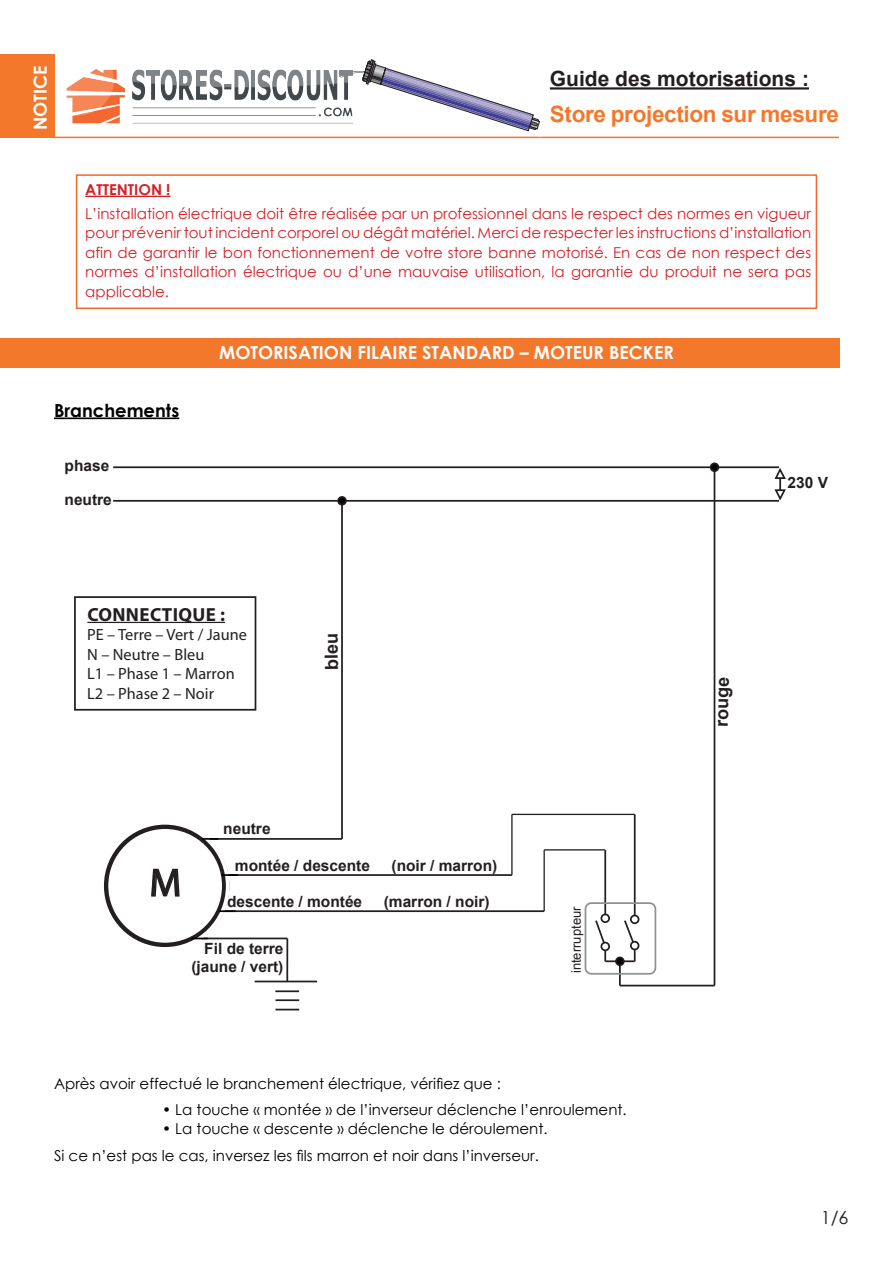
<style>
.page{position:relative;width:893px;height:1263px;background:#fff}
.page>*{position:absolute;margin:0;border:0;box-sizing:border-box;transform-origin:0 0}
.t1{font:39.3px "Myriad Pro";color:#231f20}
.t2{font:700 22.5px "Arial";letter-spacing:-.015em;color:#f4782c}
.t3{font:700 21px "Arial";color:#231f20}
.t4{font:700 19.05px "Myriad Pro";letter-spacing:.02em;color:#231f20}
.t5{font:700 18px "Century Gothic";color:#fff}
.t6{font:700 18px "Century Gothic";color:#000001}
.t7{font:700 18px "Arial";color:#231f20}
.t8{font:18px "Century Gothic";color:#231f20}
.t9{font:16.35px/19.5px "Myriad Pro";color:#231f20}
.t10{font:700 15.45px/33.6px "Arial";color:#231f20}
.t11{font:15px/19.5px "Century Gothic";color:#d61f26;text-align:justify}
.t12{font:15px/27px "Century Gothic";color:#000001}
.t13{font:700 15px "Century Gothic";color:#d61f26}
.t14{font:13.05px "Arial";color:#231f20}
</style>
<div class="page">
<hr style="left:550px;top:87px;width:259px;height:3px;background:#231f20">
<hr style="left:54px;top:137px;width:785px;height:1px;background:#f4782c">
<div style="left:0;top:54px;width:54px;height:84px;background:#f4782c"></div>
<svg style="left:324px;top:59px;width:227px;height:80px"></svg>
<img style="left:66px;top:67px;width:288px;height:59px">
<hr style="left:54px;top:417px;width:125px;height:2px;background:#000001">
<hr style="left:85px;top:196px;width:85px;height:1px;background:#d61f26">
<div style="left:76px;top:174px;width:741px;height:135px;border:2px solid #f26830"></div>
<div style="left:0;top:338px;width:839px;height:29px;background:#f4782c"></div>
<hr style="left:113px;top:466px;width:666px;height:2px;background:#231f20">
<hr style="left:113px;top:500px;width:666px;height:2px;background:#231f20">
<hr style="left:341px;top:501px;width:2px;height:338px;background:#231f20">
<hr style="left:205px;top:838px;width:137px;height:2px;background:#231f20">
<hr style="left:198px;top:937px;width:89px;height:2px;background:#231f20">
<hr style="left:255px;top:981px;width:62px;height:1px;background:#231f20">
<hr style="left:227px;top:874px;width:285px;height:2px;background:#231f20">
<hr style="left:223px;top:910px;width:321px;height:2px;background:#231f20">
<svg style="left:151px;top:868px;width:29px;height:29px"></svg>
<hr style="left:714px;top:467px;width:1px;height:518px;background:#231f20">
<svg style="left:263px;top:915px;width:453px;height:96px"></svg>
<hr style="left:604px;top:850px;width:2px;height:69px;background:#231f20">
<hr style="left:634px;top:814px;width:2px;height:105px;background:#231f20">
<div style="left:711px;top:463px;width:7px;height:8px;background:#000;border-radius:50%"></div>
<div style="left:710px;top:462px;width:9px;height:10px;border:2px solid #231f20;border-radius:50%"></div>
<div style="left:338px;top:497px;width:8px;height:8px;background:#000;border-radius:50%"></div>
<div style="left:337px;top:496px;width:10px;height:9px;border:2px solid #231f20;border-radius:50%"></div>
<div style="left:616px;top:957px;width:8px;height:8px;background:#000;border-radius:50%"></div>
<div style="left:615px;top:956px;width:10px;height:10px;border:2px solid #231f20;border-radius:50%"></div>
<div style="left:601px;top:942px;width:8px;height:8px;background:#fff;border-radius:50%"></div>
<div style="left:600px;top:942px;width:10px;height:9px;border:2px solid #231f20;border-radius:50%"></div>
<div style="left:631px;top:942px;width:8px;height:7px;background:#fff;border-radius:50%"></div>
<div style="left:630px;top:941px;width:9px;height:9px;border:2px solid #231f20;border-radius:50%"></div>
<div style="left:631px;top:915px;width:8px;height:8px;background:#fff;border-radius:50%"></div>
<div style="left:630px;top:914px;width:9px;height:10px;border:2px solid #231f20;border-radius:50%"></div>
<div style="left:601px;top:914px;width:8px;height:8px;background:#fff;border-radius:50%"></div>
<div style="left:600px;top:913px;width:10px;height:10px;border:2px solid #231f20;border-radius:50%"></div>
<hr style="left:511px;top:814px;width:2px;height:61px;background:#231f20">
<hr style="left:512px;top:814px;width:123px;height:1px;background:#231f20">
<hr style="left:543px;top:850px;width:2px;height:61px;background:#231f20">
<hr style="left:544px;top:849px;width:61px;height:1px;background:#231f20">
<svg style="left:773px;top:468px;width:13px;height:33px"></svg>
<div style="left:585px;top:902px;width:71px;height:73px;border:2px solid #8f9196;border-radius:6px"></div>
<hr style="left:87px;top:622px;width:138px;height:1px;background:#231f20">
<div style="left:74px;top:596px;width:182px;height:115px;border:2px solid #231f20"></div>
<div style="left:100px;top:821px;width:130px;height:130px;border:4px solid #fff;border-radius:50%"></div>
<div style="left:105px;top:826px;width:120px;height:120px;border:3px solid #231f20;border-radius:50%"></div>
<svg style="left:202px;top:838px;width:16px;height:2px"></svg>
<svg style="left:222px;top:874px;width:16px;height:2px"></svg>
<svg style="left:219px;top:910px;width:16px;height:2px"></svg>
<svg style="left:191px;top:937px;width:17px;height:2px"></svg>
<p class="t5" style="left:27px;top:130px;width:66px;rotate:-90deg">NOTICE</p>
<h3 class="t3" style="left:550px;top:64px;width:261px">Guide des motorisations :</h3>
<h2 class="t2" style="left:550px;top:98px;width:291px">Store projection sur mesure</h2>
<p class="t13" style="left:85px;top:178px;width:87px">ATTENTION !</p>
<p class="t11" style="left:85px;top:204px;width:727px">L’installation électrique doit être réalisée par un professionnel dans le respect des normes en vigueur pour prévenir tout incident corporel ou dégât matériel. Merci de respecter les instructions d’installation afin de garantir le bon fonctionnement de votre store banne motorisé. En cas de non respect des normes d’installation électrique ou d’une mauvaise utilisation, la garantie du produit ne sera pas applicable.</p>
<p class="t6" style="left:54px;top:396px;width:127px">Branchements</p>
<p class="t10" style="left:65px;top:449px;width:49px">phase neutre</p>
<p class="t5" style="left:219px;top:338px;width:456px">MOTORISATION FILAIRE STANDARD – MOTEUR BECKER</p>
<p class="t10" style="left:787px;top:466px;width:42px">230 V</p>
<p class="t4" style="left:87px;top:602px;width:139px">CONNECTIQUE :</p>
<p class="t9" style="left:87px;top:625px;width:161px">PE – Terre – Vert / Jaune<br>N – Neutre – Bleu<br>L1 – Phase 1 – Marron<br>L2 – Phase 2 – Noir</p>
<p class="t10" style="left:223px;top:812px;width:49px">neutre</p>
<p class="t7" style="left:320px;top:670px;width:39px;rotate:-91deg">bleu</p>
<h1 class="t1" style="left:150px;top:858px;width:33px">M</h1>
<p class="t10" style="left:235px;top:849px;width:137px">montée / descente</p>
<p class="t10" style="left:391px;top:849px;width:107px">(noir / marron)</p>
<p class="t10" style="left:227px;top:885px;width:137px">descente / montée</p>
<p class="t10" style="left:384px;top:885px;width:107px">(marron / noir)</p>
<p class="t10" style="left:191px;top:940px;width:94px;line-height:18.6px;text-align:right">Fil de terre (jaune / vert)</p>
<p class="t14" style="left:568px;top:973px;width:68px;rotate:-90deg">interrupteur</p>
<p class="t7" style="left:710px;top:727px;width:52px;rotate:-89deg">rouge</p>
<p class="t12" style="left:54px;top:1070px;width:448px">Après avoir effectué le branchement électrique, vérifiez que :</p>
<p class="t12" style="left:162px;top:1095px;width:466px">• La touche « montée » de l’inverseur déclenche l’enroulement.</p>
<p class="t12" style="left:54px;top:1115px;width:495px;text-indent:108px">• La touche « descente » déclenche le déroulement.<br>Si ce n’est pas le cas, inversez les fils marron et noir dans l’inverseur.</p>
<p class="t8" style="left:821px;top:1205px;width:29px">1/6</p>
</div>
